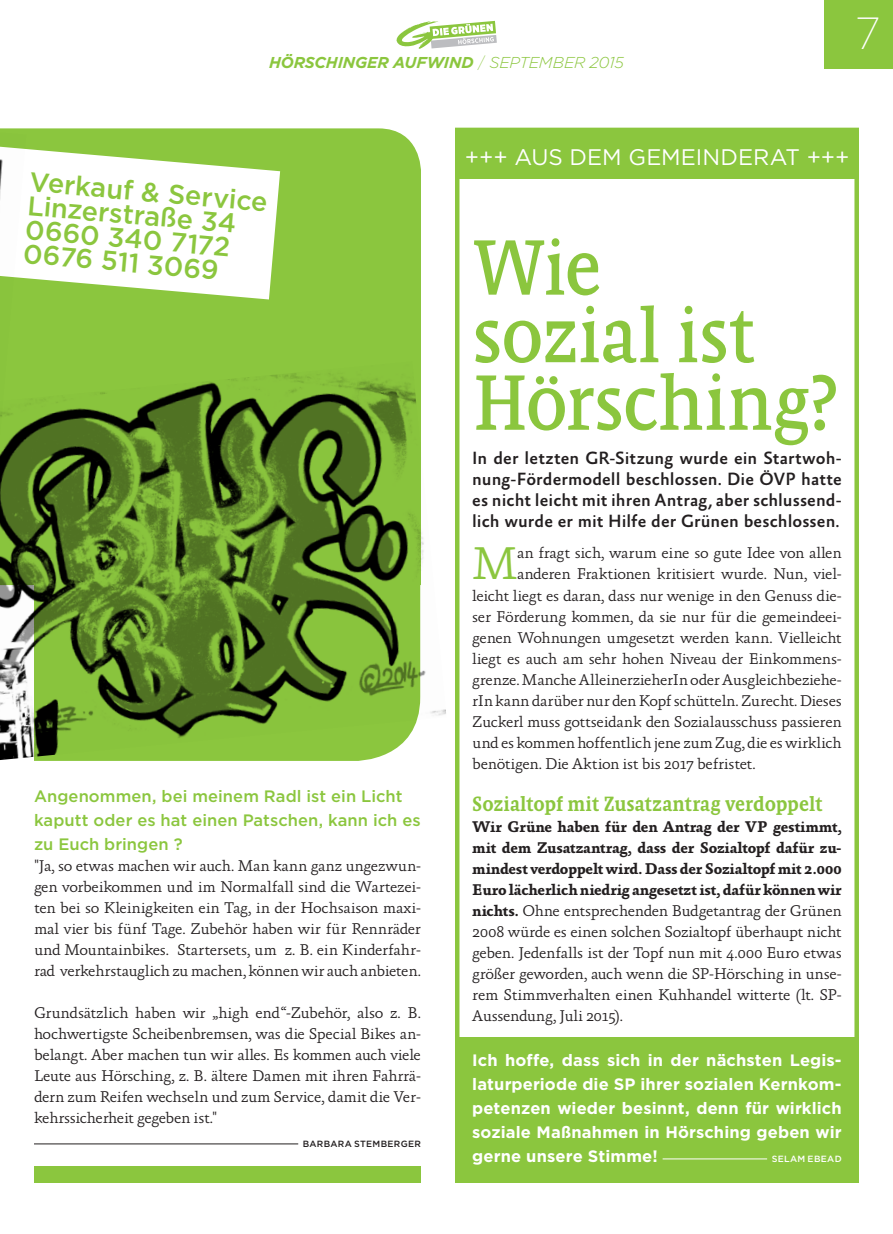
<style>
.page{position:relative;width:893px;height:1234px;background:#fff}
.page>*{position:absolute;margin:0;border:0;box-sizing:border-box;transform-origin:0 0}
.t1{font:79.5px/67.5px "Absara Head OT";letter-spacing:-.015em;color:#8bc63e}
.t2{font:300 46.5px "Absara";color:#8bc63e}
.t3{font:200 45px "Gotham";color:#fff}
.t4{font:500 27px/24px "Gotham";color:#8bc63e}
.t5{font:22.5px "Gotham";color:#fff}
.t6{font:500 21px "Absara Head OT";letter-spacing:-.01em;color:#8bc63e}
.t7{font:500 18px/21px "Absara Sans";letter-spacing:.005em;color:#231f20;text-align:justify}
.t8{font:700 16.5px/24px "Gotham";letter-spacing:.005em;color:#fff;text-align:justify}
.t9{font:500 16.5px/24px "Gotham";letter-spacing:.005em;color:#8bc63e}
.t10{font:300 15.75px/21px "Absara";letter-spacing:-.02em;color:#231f20;text-align:justify}
.t11{font:italic 700 15.75px "Gotham";letter-spacing:-.01em;color:#8bc63e}
.t12{font:500 9px "Gotham";color:#231f20}
.t13{font:500 9px "Gotham";color:#fff}
.s1{font-weight:200;font-style:normal}
.s2{font-weight:300}
.s3{font-weight:700}
</style>
<div class="page">
<div style="left:0;top:128px;width:421px;height:233px;background:#8bc63e"></div>
<svg style="left:26px;top:147px;width:254px;height:152px"></svg>
<img style="left:0;top:132px;width:26px;height:229px">
<div style="left:456px;top:1036px;width:403px;height:145px;background:#8bc63e"></div>
<hr style="left:663px;top:1158px;width:104px;height:1px;background:#fff">
<div style="left:455px;top:128px;width:404px;height:1054px;border:4px solid #8bc63e"></div>
<div style="left:458px;top:130px;width:401px;height:49px;background:#8bc63e"></div>
<img style="left:0;top:361px;width:446px;height:399px">
<hr style="left:34px;top:1143px;width:264px;height:1px;background:#231f20">
<div style="left:34px;top:1166px;width:386px;height:16px;background:#8bc63e"></div>
<svg style="left:396px;top:21px;width:101px;height:28px"></svg>
<div style="left:825px;top:0;width:68px;height:68px;background:#8bc63e"></div>
<p class="t11" style="left:269px;top:53px;width:356px">HÖRSCHINGER AUFWIND <span class="s1">/</span> <span class="s2">SEPTEMBER 2015</span></p>
<h3 class="t3" style="left:855px;top:9px;width:26px">7</h3>
<h3 class="t4" style="left:31px;top:169px;width:240px;rotate:5deg">Verkauf &amp; Service<br>Linzerstraße 34<br>0660 340 7172<br>0676 511 3069</h3>
<p class="t9" style="left:34px;top:783px;width:388px">Angenommen, bei meinem Radl ist ein Licht kaputt oder es hat einen Patschen, kann ich es zu Euch bringen ?</p>
<p class="t10" style="left:34px;top:855px;width:388px">"Ja, so etwas machen wir auch. Man kann ganz ungezwun&shy;gen vorbeikommen und im Normalfall sind die Wartezei&shy;ten bei so Kleinigkeiten ein Tag, in der Hochsaison maxi&shy;mal vier bis fünf Tage. Zubehör haben wir für Rennräder und Mountainbikes. Startersets, um z. B. ein Kinderfahr&shy;rad verkehrstauglich zu machen, können wir auch anbieten.</p>
<p class="t10" style="left:34px;top:1002px;width:388px">Grundsätzlich haben wir „high end“-Zubehör, also z. B. hochwertigste Scheibenbremsen, was die Special Bikes an&shy;belangt. Aber machen tun wir alles. Es kommen auch viele Leute aus Hörsching, z. B. ältere Damen mit ihren Fahrrä&shy;dern zum Reifen wechseln und zum Service, damit die Ver&shy;kehrssicherheit gegeben ist."</p>
<p class="t12" style="left:303px;top:1138px;width:65px">Barbara Stembe</p>
<p class="t12" style="left:394px;top:1138px;width:29px">rge r</p>
<h3 class="t5" style="left:465px;top:145px;width:290px">+++ AUS DEM GEMEIN DERA</h3>
<h3 class="t5" style="left:785px;top:145px;width:66px">T +++</h3>
<h1 class="t1" style="left:472px;top:234px;width:367px">Wie<br>sozial ist<br>Hörsching?</h1>
<p class="t7" style="left:472px;top:448px;width:371px">In der letzten GR-Sitzung wurde ein Startwoh&shy;nung-Fördermodell beschlossen. Die ÖVP hatte es nicht leicht mit ihren Antrag, aber schlussend&shy;lich wurde er mit Hilfe der Grünen beschlossen.</p>
<h2 class="t2" style="left:472px;top:536px;width:47px">M</h2>
<p class="t10" style="left:517px;top:543px;width:326px">an fragt sich, warum eine so gute Idee von allen</p>
<p class="t10" style="left:517px;top:564px;width:326px">anderen Fraktionen kritisiert wurde. Nun, viel-</p>
<p class="t10" style="left:472px;top:585px;width:371px">leicht liegt es daran, dass nur wenige in den Genuss die-</p>
<p class="t10" style="left:472px;top:606px;width:371px">ser Förderung kommen, da sie nur für die gemeindeei-</p>
<p class="t10" style="left:472px;top:627px;width:371px">genen Wohnungen umgesetzt werden kann. Vielleicht</p>
<p class="t10" style="left:472px;top:648px;width:371px">liegt es auch am sehr hohen Niveau der Einkommens-</p>
<p class="t10" style="left:472px;top:669px;width:371px">grenze. Manche AlleinerzieherIn oder Ausgleichbeziehe-</p>
<p class="t10" style="left:472px;top:690px;width:371px">rIn kann darüber nur den Kopf schütteln. Zurecht. Dieses</p>
<p class="t10" style="left:472px;top:711px;width:371px">Zuckerl muss gottseidank den Sozialausschuss passieren</p>
<p class="t10" style="left:472px;top:732px;width:371px">und es kommen hoffentlich jene zum Zug, die es wirklich</p>
<p class="t10" style="left:472px;top:752px;width:285px">benötigen. Die Aktion ist bis 2017 befristet.</p>
<h3 class="t6" style="left:472px;top:790px;width:352px">Sozialtopf mit Zusatzantrag verdoppelt</h3>
<p class="t10" style="left:472px;top:816px;width:371px"><span class="s3">Wir Grüne haben für den Antrag der VP gestimmt, mit dem Zusatzantrag, dass der Sozialtopf dafür zu&shy;mindest verdoppelt wird. Dass der Sozialtopf mit 2.000<br>Euro lächerlich niedrig angesetzt ist, dafür können wir nichts.</span> Ohne entsprechenden Budgetantrag der Grünen 2008 würde es einen solchen Sozialtopf überhaupt nicht geben. Jedenfalls ist der Topf nun mit 4.000 Euro etwas größer geworden, auch wenn die SP-Hörsching in unse&shy;rem Stimmverhalten einen Kuhhandel witterte (lt. SP-Aussendung, Juli 2015).</p>
<p class="t8" style="left:472px;top:1047px;width:371px">Ich hoffe, dass sich in der nächsten Legis&shy;laturperiode die SP ihrer sozialen Kernkom&shy;petenzen wieder besinnt, denn für wirklich soziale Maßnahmen in Hörsching geben wir gerne unsere Stimme!</p>
<p class="t13" style="left:772px;top:1153px;width:25px">Selam</p>
<p class="t13" style="left:808px;top:1153px;width:14px">Ebead</p>
</div>
